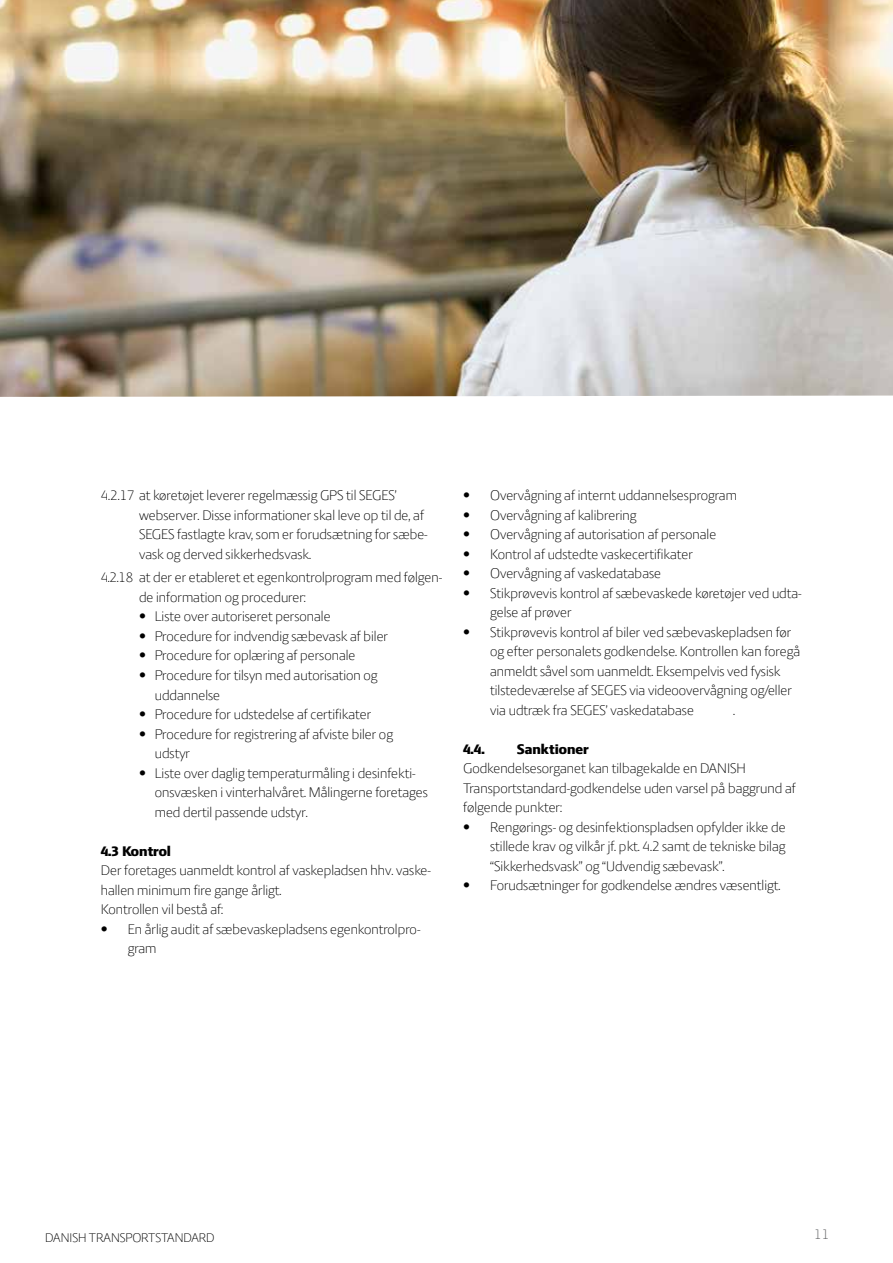
<style>
.page{position:relative;width:893px;height:1263px;background:#fff}
.page>*{position:absolute;margin:0;border:0;box-sizing:border-box;transform-origin:0 0}
.t1{font:300 15px/19.5px "LF Press Sans";color:#000}
.t2{font:800 15px "LF Press Sans";color:#000}
.t3{font:300 15px "LF Press Sans";color:#58595b}
.t4{font:300 13.5px "LF Press Sans";color:#000}
</style>
<div class="page">
<img style="left:0;top:0;width:893px;height:397px">
<p class="t1" style="left:139px;top:485px;width:290px;text-indent:-38px">4.2.17 at køretøjet leverer regelmæssig GPS til SEGES’ webserver. Disse informationer skal leve op til de, af SEGES fastlagte krav, som er forudsætning for sæbe&shy;vask og derved sikkerhedsvask.</p>
<p class="t1" style="left:139px;top:568px;width:305px;text-indent:-38px">4.2.18 at der er etableret et egenkontrolprogram med følgen&shy;de information og procedurer:</p>
<p class="t1" style="left:139px;top:607px;width:193px">• Liste over autoriseret personale</p>
<p class="t1" style="left:139px;top:626px;width:250px">• Procedure for indvendig sæbevask af biler</p>
<p class="t1" style="left:139px;top:646px;width:218px">• Procedure for oplæring af personale</p>
<p class="t1" style="left:155px;top:665px;width:224px;text-indent:-16px">• Procedure for tilsyn med autorisation og uddannelse</p>
<p class="t1" style="left:139px;top:704px;width:234px">• Procedure for udstedelse af certifikater</p>
<p class="t1" style="left:155px;top:724px;width:240px;text-indent:-16px">• Procedure for registrering af afviste biler og udstyr</p>
<p class="t1" style="left:155px;top:763px;width:275px;text-indent:-16px">• Liste over daglig temperaturmåling i desinfekti&shy;onsvæsken i vinterhalvåret. Målingerne foretages med dertil passende udstyr.</p>
<p class="t2" style="left:101px;top:842px;width:72px">4.3 Kontrol</p>
<p class="t1" style="left:101px;top:860px;width:332px">Der foretages uanmeldt kontrol af vaskepladsen hhv. vaske&shy;hallen minimum fire gange årligt.<br>Kontrollen vil bestå af:</p>
<p class="t1" style="left:128px;top:919px;width:294px;text-indent:-27px">• En årlig audit af sæbevaskepladsens egenkontrolpro&shy;gram</p>
<p class="t1" style="left:463px;top:485px;width:275px">• Overvågning af internt uddannelsesprogram</p>
<p class="t1" style="left:463px;top:505px;width:175px">• Overvågning af kalibrering</p>
<p class="t1" style="left:463px;top:524px;width:255px">• Overvågning af autorisation af personale</p>
<p class="t1" style="left:463px;top:544px;width:231px">• Kontrol af udstedte vaskecertifikater</p>
<p class="t1" style="left:463px;top:563px;width:199px">• Overvågning af vaskedatabase</p>
<p class="t1" style="left:490px;top:583px;width:313px;text-indent:-27px">• Stikprøvevis kontrol af sæbevaskede køretøjer ved udta&shy;gelse af prøver</p>
<p class="t1" style="left:490px;top:622px;width:312px;text-indent:-27px">• Stikprøvevis kontrol af biler ved sæbevaskepladsen før og efter personalets godkendelse. Kontrollen kan foregå anmeldt såvel som uanmeldt. Eksempelvis ved fysisk tilstedeværelse af SEGES via videoovervågning og/eller via udtræk fra SEGES’ vaskedatabase</p>
<p class="t1" style="left:733px;top:700px;width:3px">.</p>
<p class="t2" style="left:463px;top:740px;width:23px">4.4.</p>
<p class="t2" style="left:517px;top:740px;width:73px">Sanktioner</p>
<p class="t1" style="left:463px;top:758px;width:334px">Godkendelsesorganet kan tilbagekalde en DANISH<br>Transportstandard-godkendelse uden varsel på baggrund af følgende punkter:</p>
<p class="t1" style="left:490px;top:817px;width:297px;text-align:justify;text-indent:-27px">• Rengørings- og desinfektionspladsen opfylder ikke de stillede krav og vilkår jf. pkt. 4.2 samt de tekniske bilag “Sikkerhedsvask” og “Udvendig sæbevask”.</p>
<p class="t1" style="left:463px;top:875px;width:319px">• Forudsætninger for godkendelse ændres væsentligt.</p>
<p class="t4" style="left:45px;top:1229px;width:171px">DANISH TRANSPORTSTANDARD</p>
<p class="t3" style="left:814px;top:1225px;width:16px">11</p>
</div>
